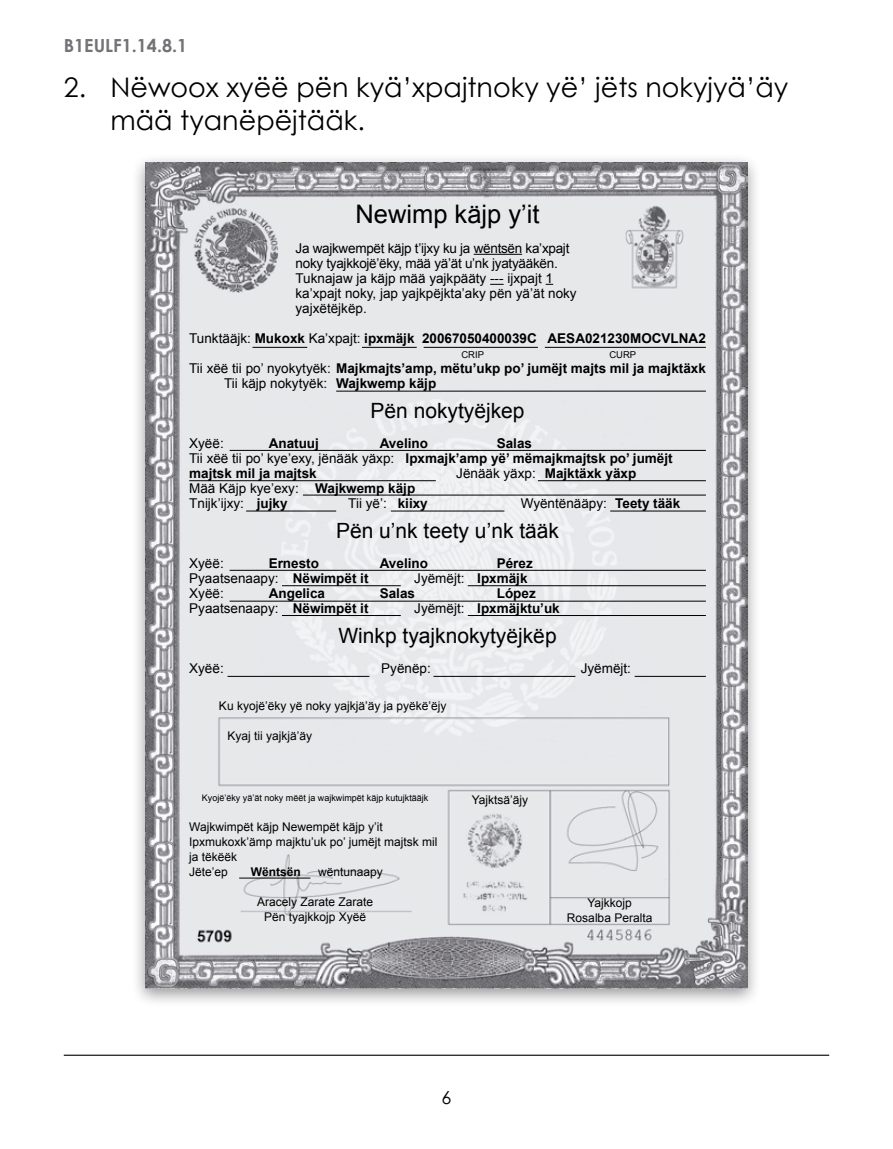
<style>
.page{position:relative;width:893px;height:1149px;background:#fff}
.page>*{position:absolute;margin:0;border:0;box-sizing:border-box;transform-origin:0 0}
.t1{font:27px/33px "Century Gothic";color:#000}
.t2{font:25.5px "Arial";color:#000}
.t3{font:21px "Arial";color:#000}
.t4{font:700 18px "Century Gothic";color:#727277}
.t5{font:18px "Century Gothic";color:#000}
.t6{font:700 13.5px/15px "Arial";color:#000}
.t7{font:13.5px/15px "Arial";color:#000}
.t8{font:12px/15px "Arial";color:#000;text-align:center}
.t9{font:700 12px "Arial";color:#000}
.t10{font:9.45px "Arial";color:#000}
.t11{font:9px "Arial";color:#000}
.s1{font-weight:400}
.s2{font-weight:700}
</style>
<div class="page">
<hr style="left:64px;top:1054px;width:765px;height:1px;background:#000">
<div style="left:131px;top:153px;width:631px;height:853px;background:#000;opacity:.4"></div>
<img style="left:145px;top:163px;width:603px;height:825px">
<hr style="left:474px;top:254px;width:48px;height:1px;background:#000">
<svg style="left:490px;top:284px;width:14px;height:1px"></svg>
<hr style="left:252px;top:347px;width:55px;height:1px;background:#000">
<hr style="left:246px;top:510px;width:90px;height:1px;background:#000">
<hr style="left:282px;top:585px;width:119px;height:1px;background:#000">
<hr style="left:282px;top:615px;width:119px;height:1px;background:#000">
<hr style="left:227px;top:675px;width:142px;height:1px;background:#000">
<hr style="left:239px;top:877px;width:71px;height:1px;background:#000">
<hr style="left:433px;top:675px;width:142px;height:1px;background:#000">
<hr style="left:635px;top:675px;width:71px;height:1px;background:#000">
<hr style="left:468px;top:585px;width:238px;height:1px;background:#000">
<hr style="left:468px;top:615px;width:238px;height:1px;background:#000">
<hr style="left:391px;top:510px;width:113px;height:1px;background:#000">
<hr style="left:610px;top:510px;width:96px;height:1px;background:#000">
<hr style="left:362px;top:347px;width:55px;height:1px;background:#000">
<hr style="left:424px;top:347px;width:114px;height:1px;background:#000">
<hr style="left:545px;top:347px;width:161px;height:1px;background:#000">
<hr style="left:189px;top:480px;width:247px;height:1px;background:#000">
<hr style="left:538px;top:480px;width:168px;height:1px;background:#000">
<hr style="left:336px;top:390px;width:370px;height:1px;background:#000">
<hr style="left:303px;top:494px;width:403px;height:1px;background:#000">
<hr style="left:230px;top:450px;width:476px;height:1px;background:#000">
<hr style="left:230px;top:569px;width:476px;height:1px;background:#000">
<hr style="left:230px;top:600px;width:476px;height:1px;background:#000">
<h3 class="t4" style="left:64px;top:34px;width:125px">B1EULF1.14.8.1</h3>
<h1 class="t1" style="left:111px;top:70px;width:679px;text-indent:-47px">2. Nëwoox xyëë pën kyä’xpajtnoky yë’ jëts nokyjyä’äy mää tyanëpëjtääk.</h1>
<h2 class="t2" style="left:355px;top:197px;width:186px">Newimp käjp y’it</h2>
<p class="t7" style="left:296px;top:241px;width:283px">Ja wajkwempët käjp t’ijxy ku ja wëntsën ka’xpajt noky tyajkkojë’ëky, mää yä’ät u’nk jyatyääkën.<br>Tuknajaw ja käjp mää yajkpääty --- ijxpajt 1 ka’xpajt noky, jap yajkpëjkta’aky pën yä’ät noky yajxëtëjkëp.</p>
<p class="t6" style="left:189px;top:331px;width:518px"><span class="s1">Tunktääjk:</span> Mukoxk <span class="s1">Ka’xpajt:</span> ipxmäjk 20067050400039C AESA021230MOCVLNA2</p>
<p class="t10" style="left:461px;top:348px;width:24px">CRIP</p>
<p class="t10" style="left:609px;top:348px;width:28px">CURP</p>
<p class="t6" style="left:224px;top:361px;width:483px;text-indent:-35px"><span class="s1">Tii xëë tii po’ nyokytyëk:</span> Majkmajts’amp, mëtu’ukp po’ jumëjt majts mil ja majktäxk<br><span class="s1">Tii käjp nokytyëk:</span> Wajkwemp käjp</p>
<h3 class="t3" style="left:370px;top:397px;width:156px">Pën nokytyëjkep</h3>
<p class="t7" style="left:189px;top:436px;width:36px">Xyëë:</p>
<p class="t6" style="left:269px;top:436px;width:52px">Anatuuj</p>
<p class="t6" style="left:380px;top:436px;width:50px">Avelino</p>
<p class="t6" style="left:189px;top:436px;width:485px;text-indent:308px">Salas<br><span class="s1">Tii xëë tii po’ kye’exy, jënääk yäxp:</span> Ipxmajk’amp yë’ mëmajkmajtsk po’ jumëjt majtsk mil ja majtsk</p>
<p class="t6" style="left:456px;top:466px;width:182px"><span class="s1">Jënääk yäxp:</span> Majktäxk yäxp</p>
<p class="t7" style="left:189px;top:481px;width:228px">Mää Käjp kye’exy: <span class="s2">Wajkwemp käjp<br></span>Tnijk’ijxy: <span class="s2">jujky</span></p>
<p class="t7" style="left:348px;top:496px;width:81px">Tii yë’: <span class="s2">kiixy</span></p>
<p class="t7" style="left:521px;top:496px;width:161px">Wyëntënääpy: <span class="s2">Teety tääk</span></p>
<h3 class="t3" style="left:336px;top:517px;width:224px">Pën u’nk teety u’nk tääk</h3>
<p class="t7" style="left:189px;top:556px;width:36px">Xyëë:</p>
<p class="t6" style="left:269px;top:556px;width:52px">Ernesto</p>
<p class="t6" style="left:380px;top:556px;width:50px">Avelino</p>
<p class="t6" style="left:497px;top:556px;width:38px">Pérez</p>
<p class="t7" style="left:189px;top:571px;width:181px">Pyaatsenaapy: <span class="s2">Nëwimpët it</span></p>
<p class="t7" style="left:414px;top:571px;width:115px">Jyëmëjt: <span class="s2">Ipxmäjk</span></p>
<p class="t7" style="left:189px;top:586px;width:36px">Xyëë:</p>
<p class="t6" style="left:269px;top:586px;width:58px">Angelica</p>
<p class="t6" style="left:380px;top:586px;width:37px">Salas</p>
<p class="t6" style="left:497px;top:586px;width:41px">López</p>
<p class="t7" style="left:189px;top:601px;width:181px">Pyaatsenaapy: <span class="s2">Nëwimpët it</span></p>
<p class="t6" style="left:414px;top:601px;width:147px"><span class="s1">Jyëmëjt:</span> Ipxmäjktu’uk</p>
<h3 class="t3" style="left:338px;top:622px;width:220px">Winkp tyajknokytyëjkëp</h3>
<p class="t7" style="left:189px;top:661px;width:36px">Xyëë:</p>
<p class="t7" style="left:381px;top:661px;width:51px">Pyënëp:</p>
<p class="t7" style="left:581px;top:661px;width:52px">Jyëmëjt:</p>
<p class="t8" style="left:219px;top:698px;width:229px">Ku kyojë’ëky yë noky yajkjä’äy ja pyëkë’ëjy</p>
<p class="t8" style="left:227px;top:728px;width:86px">Kyaj tii yajkjä’äy</p>
<p class="t11" style="left:202px;top:792px;width:228px">Kyojë’ëky yä’ät noky mëët ja wajkwimpët käjp kutujktääjk</p>
<p class="t8" style="left:189px;top:819px;width:250px;text-align:left">Wajkwimpët käjp Newempët käjp y’it<br>Ipxmukoxk’ämp majktu’uk po’ jumëjt majtsk mil ja tëkëëk<br>Jëte’ep</p>
<p class="t9" style="left:251px;top:863px;width:52px">Wëntsën</p>
<p class="t8" style="left:318px;top:864px;width:66px">wëntunaapy</p>
<p class="t8" style="left:257px;top:894px;width:118px">Aracely Zarate Zarate<br>Pën tyajkkojp Xyëë</p>
<p class="t8" style="left:472px;top:792px;width:58px">Yajktsä’äjy</p>
<p class="t8" style="left:567px;top:894px;width:87px">Yajkkojp<br>Rosalba Peralta</p>
<h3 class="t5" style="left:441px;top:1086px;width:11px">6</h3>
</div>
